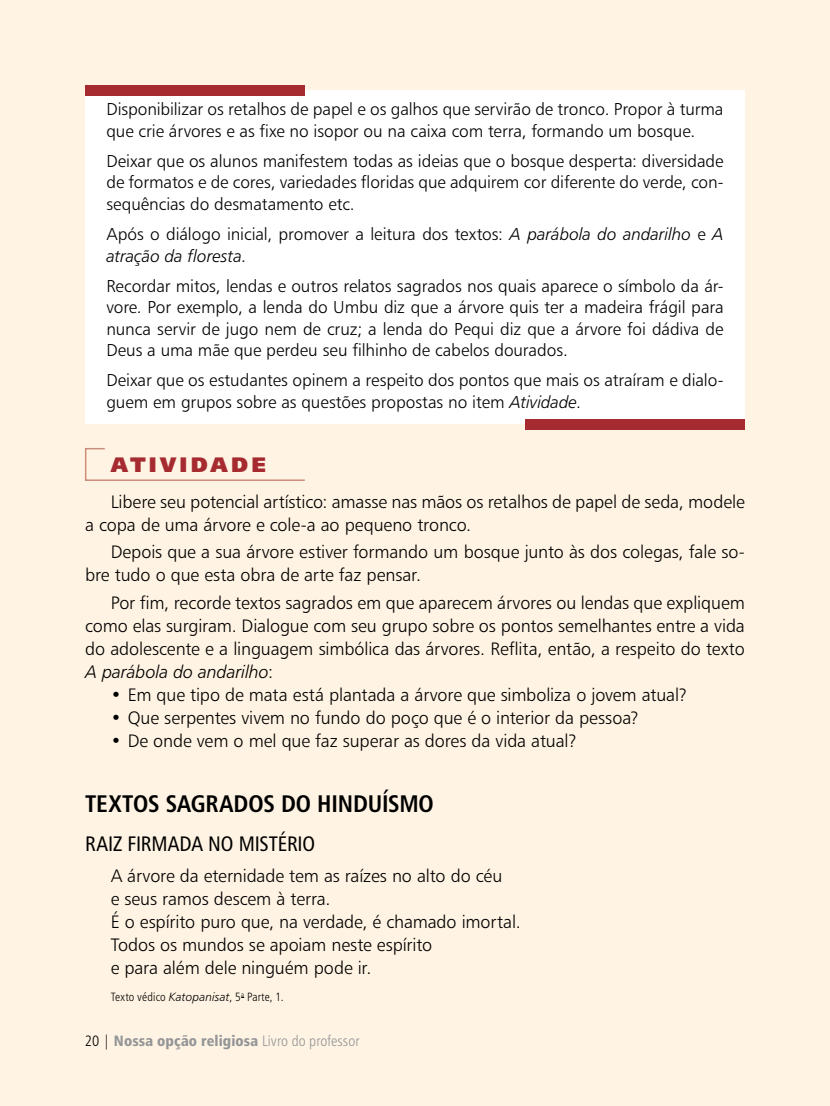
<style>
.page{position:relative;width:830px;height:1106px;background:#fff}
.page>*{position:absolute;margin:0;border:0;box-sizing:border-box;transform-origin:0 0}
.t1{font:24px "Humanist 777 BT Bold Condensed B";letter-spacing:-.005em;color:#000}
.t2{font:21px "Humanist 777 BT Roman Condensed B";letter-spacing:-.005em;color:#000}
.t3{font:21px "Humanist 777 BT Extra Black B";letter-spacing:.155em;color:#a62b31}
.t4{font:18px/23px "Humanist 777 BT Light B";letter-spacing:-.01em;color:#000}
.t5{font:18px "Humanist 777 BT Light Italic B";letter-spacing:-.01em;color:#000}
.t6{font:17.25px/21.6px "Humanist 777 BT Light B";letter-spacing:-.005em;color:#000}
.t7{font:17.25px "Humanist 777 BT Light Italic B";letter-spacing:-.005em;color:#000}
.t8{font:15px "Humanist 777 BT Black Condensed B";letter-spacing:.005em;color:#939597}
.t9{font:12px "Humanist 777 BT Light Condensed B";letter-spacing:.01em;color:#000}
.s1{font-family:"Humanist 777 BT Light Italic B"}
.s2{font-family:"Humanist 777 BT Light B"}
.s3{font-family:"Humanist 777 BT Light Condensed B";color:#000}
.s4{font-family:"Humanist 777 BT Light Condensed B"}
</style>
<div class="page">
<div style="left:0;top:0;width:829px;height:1106px;background:#fff4e3"></div>
<div style="left:85px;top:90px;width:659px;height:334px;background:#fff"></div>
<div style="left:524px;top:419px;width:220px;height:10px;background:#a62b31"></div>
<div style="left:85px;top:85px;width:220px;height:11px;background:#a62b31"></div>
<svg style="left:85px;top:448px;width:220px;height:33px"></svg>
<p class="t6" style="left:106px;top:98px;width:618px">Disponibilizar os retalhos de papel e os galhos que servirão de tronco. Propor à turma que crie árvores e as fixe no isopor ou na caixa com terra, formando um bosque.</p>
<p class="t6" style="left:106px;top:150px;width:618px;text-align:justify">Deixar que os alunos manifestem todas as ideias que o bosque desperta: diversidade de formatos e de cores, variedades floridas que adquirem cor diferente do verde, con&shy;sequências do desmatamento etc.</p>
<p class="t6" style="left:106px;top:223px;width:618px">Após o diálogo inicial, promover a leitura dos textos: <span class="s1">A parábola do andarilho</span> e <span class="s1">A</span></p>
<p class="t7" style="left:106px;top:245px;width:141px">atração da floresta<span class="s2">.</span></p>
<p class="t6" style="left:106px;top:274px;width:618px;text-align:justify">Recordar mitos, lendas e outros relatos sagrados nos quais aparece o símbolo da ár&shy;vore. Por exemplo, a lenda do Umbu diz que a árvore quis ter a madeira frágil para nunca servir de jugo nem de cruz; a lenda do Pequi diz que a árvore foi dádiva de Deus a uma mãe que perdeu seu filhinho de cabelos dourados.</p>
<p class="t6" style="left:106px;top:369px;width:618px">Deixar que os estudantes opinem a respeito dos pontos que mais os atraíram e dialo&shy;guem em grupos sobre as questões propostas no item <span class="s1">Atividade</span>.</p>
<p class="t3" style="left:111px;top:451px;width:157px">ATIVIDADE</p>
<p class="t4" style="left:85px;top:490px;width:661px;text-indent:26px">Libere seu potencial artístico: amasse nas mãos os retalhos de papel de seda, modele a copa de uma árvore e cole-a ao pequeno tronco.</p>
<p class="t4" style="left:85px;top:540px;width:661px;text-indent:26px">Depois que a sua árvore estiver formando um bosque junto às dos colegas, fale so&shy;bre tudo o que esta obra de arte faz pensar.</p>
<p class="t4" style="left:85px;top:590px;width:661px;text-align:justify;text-indent:26px">Por fim, recorde textos sagrados em que aparecem árvores ou lendas que expliquem como elas surgiram. Dialogue com seu grupo sobre os pontos semelhantes entre a vida do adolescente e a linguagem simbólica das árvores. Reflita, então, a respeito do texto</p>
<p class="t5" style="left:85px;top:660px;width:189px">A parábola do andarilho<span class="s2">:</span></p>
<p class="t4" style="left:111px;top:683px;width:578px">• Em que tipo de mata está plantada a árvore que simboliza o jovem atual?</p>
<p class="t4" style="left:111px;top:706px;width:529px">• Que serpentes vivem no fundo do poço que é o interior da pessoa?</p>
<p class="t4" style="left:111px;top:729px;width:467px">• De onde vem o mel que faz superar as dores da vida atual?</p>
<h1 class="t1" style="left:85px;top:788px;width:350px">TEXTOS SAGRADOS DO HINDUÍSMO</h1>
<p class="t2" style="left:85px;top:830px;width:231px">RAIZ FIRMADA NO MISTÉRIO</p>
<p class="t4" style="left:111px;top:864px;width:411px">A árvore da eternidade tem as raízes no alto do céu<br>e seus ramos descem à terra.<br>É o espírito puro que, na verdade, é chamado imortal.<br>Todos os mundos se apoiam neste espírito<br>e para além dele ninguém pode ir.</p>
<p class="t9" style="left:111px;top:989px;width:174px">Texto védico <span class="s1">Katopanisat</span>, 5<sup>a</sup> Parte, 1.</p>
<p class="t8" style="left:85px;top:1031px;width:275px"><span class="s3">20 |</span> Nossa opção religiosa <span class="s4">Livro do professor</span></p>
</div>
